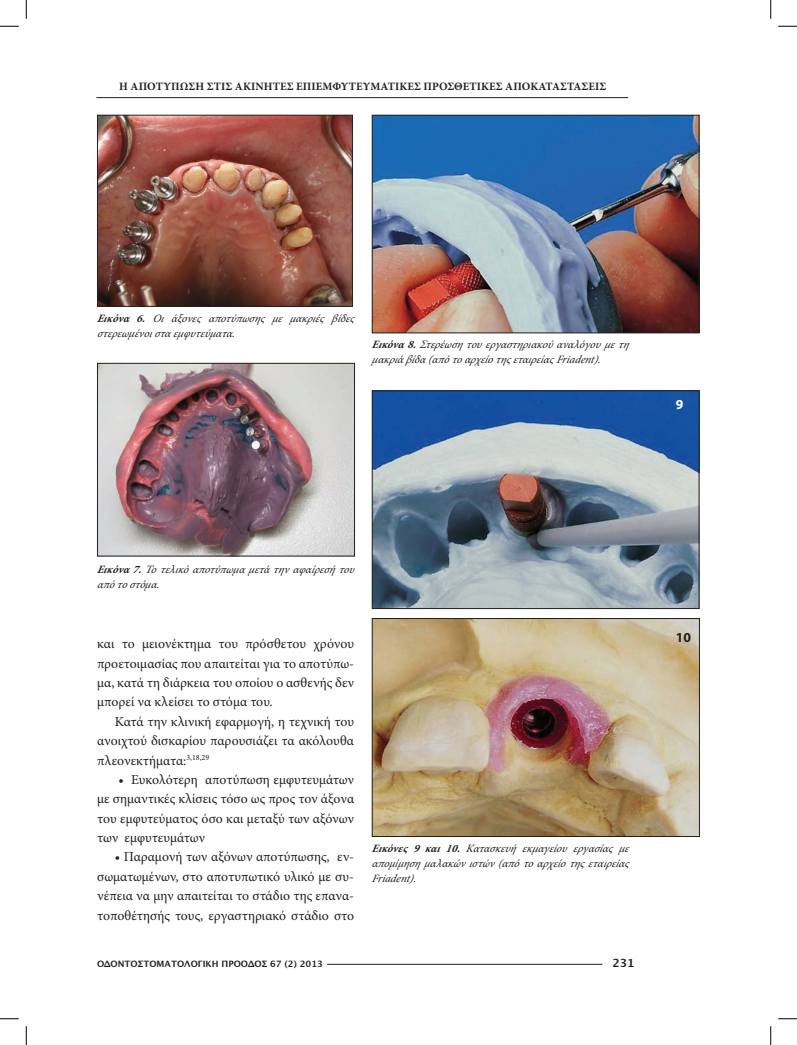
<style>
.page{position:relative;width:797px;height:1045px;background:#fff}
.page>*{position:absolute;margin:0;border:0;box-sizing:border-box;transform-origin:0 0}
.t1{font:13.75px/19.4px "Minion Pro";color:#231f20;text-align:justify}
.t2{font:700 13.75px "Myriad Pro";color:#231f20}
.t3{font:700 13.75px "Myriad Pro";color:#fff}
.t4{font:italic 11.25px/15px "Minion Pro";letter-spacing:-.005em;color:#231f20}
.t5{font:700 11.25px "Minion Pro";letter-spacing:.01em;color:#231f20}
.t6{font:700 11.25px "Lucida Grande";color:#231f20}
.t7{font:700 8.75px "Lucida Grande";color:#231f20}
.s1{font-weight:700}
</style>
<div class="page">
<hr style="left:327px;top:964px;width:275px;height:1px;background:#231f20">
<hr style="left:96px;top:97px;width:532px;height:1px;background:#231f20">
<img style="left:99px;top:117px;width:252px;height:188px">
<div style="left:97px;top:115px;width:256px;height:192px;border:1px solid #231f20"></div>
<img style="left:99px;top:365px;width:254px;height:189px">
<div style="left:97px;top:363px;width:258px;height:193px;border:1px solid #231f20"></div>
<img style="left:374px;top:117px;width:323px;height:214px">
<div style="left:372px;top:115px;width:327px;height:218px;border:1px solid #231f20"></div>
<img style="left:374px;top:620px;width:323px;height:215px">
<div style="left:372px;top:618px;width:327px;height:219px;border:1px solid #231f20"></div>
<img style="left:374px;top:392px;width:323px;height:215px">
<div style="left:372px;top:390px;width:327px;height:219px;border:1px solid #231f20"></div>
<svg style="left:0;top:25px;width:19px;height:2px"></svg>
<svg style="left:778px;top:25px;width:19px;height:2px"></svg>
<svg style="left:0;top:1018px;width:19px;height:1px"></svg>
<svg style="left:778px;top:1018px;width:19px;height:1px"></svg>
<svg style="left:25px;top:0;width:2px;height:19px"></svg>
<svg style="left:25px;top:1026px;width:2px;height:19px"></svg>
<svg style="left:770px;top:0;width:1px;height:19px"></svg>
<svg style="left:770px;top:1026px;width:1px;height:19px"></svg>
<p class="t5" style="left:119px;top:79px;width:488px">Η ΑΠΟΤΥΠΩΣΗ ΣΤΙΣ ΑΚΙΝΗΤΕΣ ΕΠΙΕΜΦΥΤΕΥΜΑΤΙΚΕΣ ΠΡΟΣΘΕΤΙΚΕΣ ΑΠΟΚΑΤΑΣΤΑΣΕΙΣ</p>
<p class="t4" style="left:97px;top:311px;width:262px"><span class="s1">Εικόνα 6.</span> Οι άξονες αποτύπωσης με μακρ ιές βίδες στερεωμένοισταεμφυτεύματα.</p>
<p class="t4" style="left:372px;top:337px;width:262px"><span class="s1">Εικόνα8.</span>Στερέωσητουεργαστηρ ιακούαναλόγουμετη μακρ ιάβίδα(απότοαρχείοτηςεταιρ είαςFriadent).</p>
<p class="t3" style="left:676px;top:395px;width:9px">9</p>
<p class="t4" style="left:97px;top:562px;width:262px"><span class="s1">Εικόνα7.</span>Τοτελικόαποτύπωμαμετάτηναφαίρ εσήτου απότοστόμα.</p>
<p class="t1" style="left:97px;top:634px;width:258px">και το μειονέκτημα του πρόσθετου χρόνου προετοιμασίας που απαιτείται για το αποτύπω&shy;μα, κατά τη διάρκεια του οποίου ο ασθενής δεν μπορεί να κλείσει το στόμα του.</p>
<p class="t1" style="left:97px;top:712px;width:258px;text-indent:18px">Κατά την κλινική εφαρμογή, η τεχνική του ανοιχτού δισκαρίου παρουσιάζει τα ακόλουθα πλεονεκτήματα:<sup>3,18,29</sup></p>
<p class="t1" style="left:97px;top:770px;width:258px;text-indent:21px">• Ευκολότερη αποτύπωση εμφυτευμάτων με σημαντικές κλίσεις τόσο ως προς τον άξονα του εμφυτεύματος όσο και μεταξύ των αξόνων των εμφυτευμάτων</p>
<p class="t1" style="left:97px;top:847px;width:258px;text-indent:18px">• Παραμονή των αξόνων αποτύπωσης, εν&shy;σωματωμένων, στο αποτυπωτικό υλικό με συ&shy;νέπεια να μην απαιτείται το στάδιο της επανα&shy;τοποθέτησής τους, εργαστηριακό στάδιο στο</p>
<p class="t4" style="left:372px;top:841px;width:262px;text-align:justify"><span class="s1">Εικόνες 9 και 10.</span> Κατασκευή εκμαγείου εργασίας με απομίμησημαλακώνιστών(απότοαρχείοτηςεταιρ είας Friadent).</p>
<p class="t7" style="left:97px;top:956px;width:227px">ΟΔΟΝΤΟΣΤΟΜΑΤΟΛΟΓΙΚΗ ΠΡΟΟΔΟΣ 67 (2) 2013</p>
<p class="t6" style="left:612px;top:954px;width:24px">231</p>
<p class="t2" style="left:676px;top:628px;width:17px">10</p>
</div>
